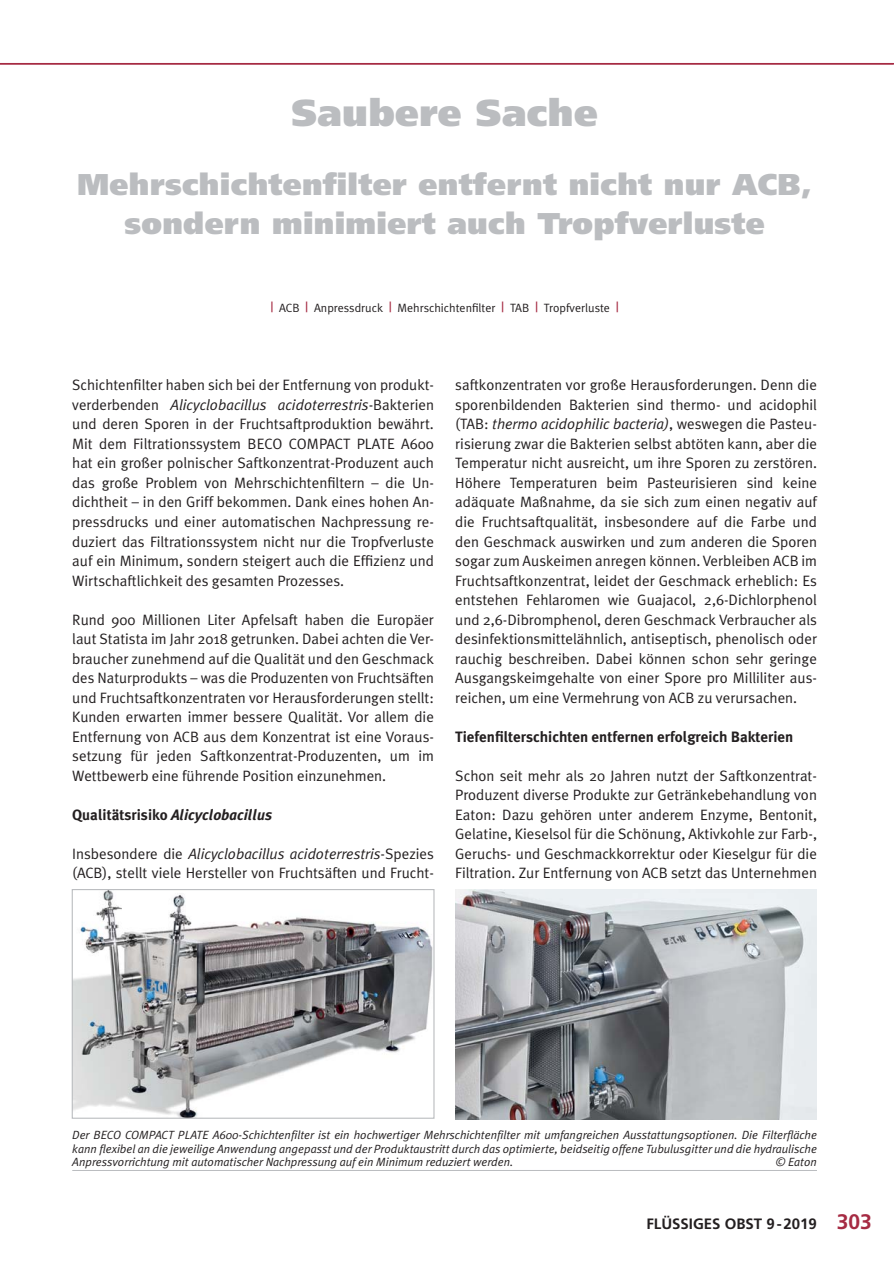
<style>
.page{position:relative;width:894px;height:1265px;background:#fff}
.page>*{position:absolute;margin:0;border:0;box-sizing:border-box;transform-origin:0 0}
.t1{font:900 37.5px "Frutiger";letter-spacing:.01em;color:#bbbdc0}
.t2{font:900 30px/39px "Frutiger";letter-spacing:.01em;color:#bbbdc0;text-align:center}
.t3{font:15px/19.5px "Meta Plus Normal";color:#231f20;text-align:justify}
.t4{font:700 15px "Meta Plus";color:#231f20}
.t5{font:italic 700 15px "Meta Plus";color:#231f20}
.t6{font:700 15px "Frutiger";color:#231f20}
.t7{font:12px "Meta Plus Normal";color:#231f20}
.t8{font:italic 11.85px/13.4px "Meta Plus Normal";color:#231f20;text-align:justify}
.s1{font-family:"Meta Plus";font-weight:500;font-size:13.8px;color:#a62b43}
.s2{font-style:italic}
.s3{font-style:normal}
.s4{font-size:21px;color:#a62b43}
</style>
<div class="page">
<hr style="left:0;top:63px;width:893px;height:1px;background:#a62b43">
<img style="left:74px;top:891px;width:358px;height:225px">
<div style="left:72px;top:889px;width:362px;height:229px;border:1px solid #bbbdc0"></div>
<hr style="left:72px;top:1169px;width:744px;height:1px;background:#bbbdc0">
<img style="left:455px;top:889px;width:361px;height:230px">
<h1 class="t1" style="left:291px;top:95px;width:307px">Saubere Sache</h1>
<h2 class="t2" style="left:77px;top:166px;width:736px">Mehrschichtenfilter entfernt nicht nur ACB, sondern minimiert auch Tropfverluste</h2>
<p class="t7" style="left:270px;top:304px;width:349px"><span class="s1">|</span> ACB <span class="s1">|</span> Anpressdruck <span class="s1">|</span> Mehrschichtenfilter <span class="s1">|</span> TAB <span class="s1">|</span> Tropfverluste <span class="s1">|</span></p>
<p class="t3" style="left:72px;top:377px;width:363px">Schichtenfilter haben sich bei der Entfernung von produkt&shy;verderbenden <span class="s2">Alicyclobacillus acidoterrestris</span>-Bakterien und deren Sporen in der Fruchtsaftproduktion bewährt.<br>Mit dem Filtrationssystem BECO COMPACT PLATE A600 hat ein großer polnischer Saftkonzentrat-Produzent auch das große Problem von Mehrschichtenfiltern – die Un&shy;dichtheit – in den Griff bekommen. Dank eines hohen An&shy;pressdrucks und einer automatischen Nachpressung re&shy;duziert das Filtrationssystem nicht nur die Tropfverluste auf ein Minimum, sondern steigert auch die Effizienz und Wirtschaftlichkeit des gesamten Prozesses.</p>
<p class="t3" style="left:72px;top:611px;width:363px">Rund 900 Millionen Liter Apfelsaft haben die Europäer laut Statista im Jahr 2018 getrunken. Dabei achten die Ver&shy;braucher zunehmend auf die Qualität und den Geschmack des Naturprodukts – was die Produzenten von Fruchtsäften und Fruchtsaftkonzentraten vor Herausforderungen stellt:<br>Kunden erwarten immer bessere Qualität. Vor allem die Entfernung von ACB aus dem Konzentrat ist eine Voraus&shy;setzung für jeden Saftkonzentrat-Produzenten, um im Wettbewerb eine führende Position einzunehmen.</p>
<p class="t5" style="left:72px;top:809px;width:201px"><span class="s3">Qualitätsrisiko</span> Alicyclobacillus</p>
<p class="t3" style="left:72px;top:845px;width:363px">Insbesondere die <span class="s2">Alicyclobacillus acidoterrestris</span>-Spezies (ACB), stellt viele Hersteller von Fruchtsäften und Frucht-</p>
<p class="t3" style="left:455px;top:377px;width:363px">saftkonzentraten vor große Herausforderungen. Denn die sporenbildenden Bakterien sind thermo- und acidophil (TAB: <span class="s2">thermo acidophilic bacteria)</span>, weswegen die Pasteu&shy;risierung zwar die Bakterien selbst abtöten kann, aber die Temperatur nicht ausreicht, um ihre Sporen zu zerstören.<br>Höhere Temperaturen beim Pasteurisieren sind keine adäquate Maßnahme, da sie sich zum einen negativ auf die Fruchtsaftqualität, insbesondere auf die Farbe und den Geschmack auswirken und zum anderen die Sporen sogar zum Auskeimen anregen können. Verbleiben ACB im Fruchtsaftkonzentrat, leidet der Geschmack erheblich: Es entstehen Fehlaromen wie Guajacol, 2,6-Dichlorphenol und 2,6-Dibromphenol, deren Geschmack Verbraucher als desinfektionsmittelähnlich, antiseptisch, phenolisch oder rauchig beschreiben. Dabei können schon sehr geringe Ausgangskeimgehalte von einer Spore pro Milliliter aus&shy;reichen, um eine Vermehrung von ACB zu verursachen.</p>
<p class="t4" style="left:455px;top:729px;width:339px">Tiefenfilterschichten entfernen erfolgreich Bakterien</p>
<p class="t3" style="left:455px;top:767px;width:363px">Schon seit mehr als 20 Jahren nutzt der Saftkonzentrat-Produzent diverse Produkte zur Getränkebehandlung von Eaton: Dazu gehören unter anderem Enzyme, Bentonit, Gelatine, Kieselsol für die Schönung, Aktivkohle zur Farb-, Geruchs- und Geschmackkorrektur oder Kieselgur für die Filtration. Zur Entfernung von ACB setzt das Unternehmen</p>
<p class="t8" style="left:72px;top:1128px;width:746px">Der BECO COMPACT PLATE A600-Schichtenfilter ist ein hochwertiger Mehrschichtenfilter mit umfangreichen Ausstattungsoptionen. Die Filterfläche kann flexibel an die jeweilige Anwendung angepasst und der Produktaustritt durch das optimierte, beidseitig offene Tubulusgitter und die hydraulische Anpressvorrichtung mit automatischer Nachpressung auf ein Minimum reduziert werden.</p>
<p class="t8" style="left:775px;top:1155px;width:43px">© Eaton</p>
<p class="t6" style="left:646px;top:1216px;width:227px">FLÜSSIGES OBST 9 - 2019 <span class="s4">303</span></p>
</div>
